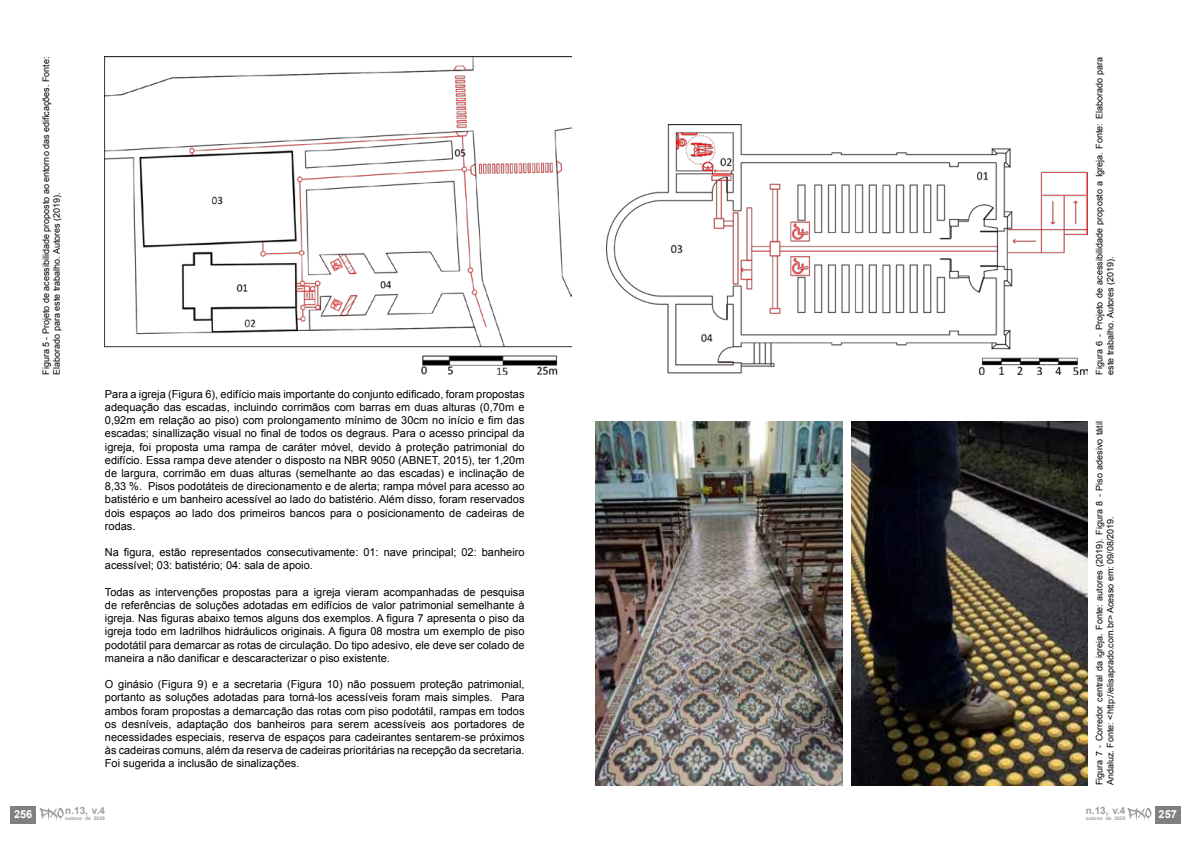
<style>
.page{position:relative;width:1191px;height:842px;background:#fff}
.page>*{position:absolute;margin:0;border:0;box-sizing:border-box;transform-origin:0 0}
.t1{font:11px/13.2px "Arial";color:#000;text-align:justify}
.t2{font:700 11px "Arial";color:#fff}
.t3{font:700 10px "Arial";color:#9d9d9c}
.t4{font:9px/10.8px "Arial";color:#000}
.t5{font:700 5px "Arial";color:#9d9d9c}
</style>
<div class="page">
<img style="left:105px;top:57px;width:466px;height:318px">
<img style="left:606px;top:124px;width:481px;height:251px">
<img style="left:595px;top:421px;width:247px;height:364px">
<img style="left:851px;top:421px;width:236px;height:364px">
<div style="left:1155px;top:806px;width:25px;height:17px;background:#808080"></div>
<svg style="left:1127px;top:808px;width:24px;height:13px"></svg>
<div style="left:11px;top:806px;width:25px;height:17px;background:#808080"></div>
<svg style="left:40px;top:808px;width:24px;height:13px"></svg>
<p class="t2" style="left:14px;top:807px;width:20px">256</p>
<p class="t4" style="left:41px;top:375px;width:320px;rotate:-90deg">Figura 5 - Projeto de acessibilidade proposto ao entorno das edificações. Fonte:<br>Elaborado para este trabalho. Autores (2019).</p>
<p class="t4" style="left:1094px;top:375px;width:320px;rotate:-90deg">Figura 6 - Projeto de acessibilidade proposto a Igreja. Fonte: Elaborado para este trabalho. Autores (2019).</p>
<p class="t1" style="left:105px;top:387px;width:421px">Para a igreja (Figura 6), edifício mais importante do conjunto edificado, foram propostas adequação das escadas, incluindo corrimãos com barras em duas alturas (0,70m e 0,92m em relação ao piso) com prolongamento mínimo de 30cm no início e fim das escadas; sinallização visual no final de todos os degraus. Para o acesso principal da igreja, foi proposta uma rampa de caráter móvel, devido à proteção patrimonial do edifício. Essa rampa deve atender o disposto na NBR 9050 (ABNET, 2015), ter 1,20m de largura, corrimão em duas alturas (semelhante ao das escadas) e inclinação de 8,33 %. Pisos podotáteis de direcionamento e de alerta; rampa móvel para acesso ao batistério e um banheiro acessível ao lado do batistério. Além disso, foram reservados dois espaços ao lado dos primeiros bancos para o posicionamento de cadeiras de rodas.</p>
<p class="t1" style="left:105px;top:546px;width:421px">Na figura, estão representados consecutivamente: 01: nave principal; 02: banheiro acessível; 03: batistério; 04: sala de apoio.</p>
<p class="t1" style="left:105px;top:585px;width:421px">Todas as intervenções propostas para a igreja vieram acompanhadas de pesquisa de referências de soluções adotadas em edifícios de valor patrimonial semelhante à igreja. Nas figuras abaixo temos alguns dos exemplos. A figura 7 apresenta o piso da igreja todo em ladrilhos hidráulicos originais. A figura 08 mostra um exemplo de piso podotátil para demarcar as rotas de circulação. Do tipo adesivo, ele deve ser colado de maneira a não danificar e descaracterizar o piso existente.</p>
<p class="t1" style="left:105px;top:678px;width:421px">O ginásio (Figura 9) e a secretaria (Figura 10) não possuem proteção patrimonial, portanto as soluções adotadas para torná-los acessíveis foram mais simples. Para ambos foram propostas a demarcação das rotas com piso podotátil, rampas em todos os desníveis, adaptação dos banheiros para serem acessíveis aos portadores de necessidades especiais, reserva de espaços para cadeirantes sentarem-se próximos às cadeiras comuns, além da reserva de cadeiras prioritárias na recepção da secretaria.<br>Foi sugerida a inclusão de sinalizações.</p>
<p class="t3" style="left:65px;top:804px;width:41px">n.13, v.4</p>
<p class="t5" style="left:65px;top:815px;width:41px">outono de 2020</p>
<p class="t4" style="left:1094px;top:785px;width:366px;rotate:-90deg">Figura 7 - Corredor central da igreja. Fonte: autores (2019). Figura 8 - Piso adesivo tátil<br>Andaluz. Fonte: &lt;http://elisaprado.com.br&gt; Acesso em: 09/08/2019.</p>
<p class="t3" style="left:1085px;top:804px;width:41px">n.13, v.4</p>
<p class="t5" style="left:1085px;top:815px;width:41px">outono de 2020</p>
<p class="t2" style="left:1158px;top:807px;width:20px">257</p>
</div>
